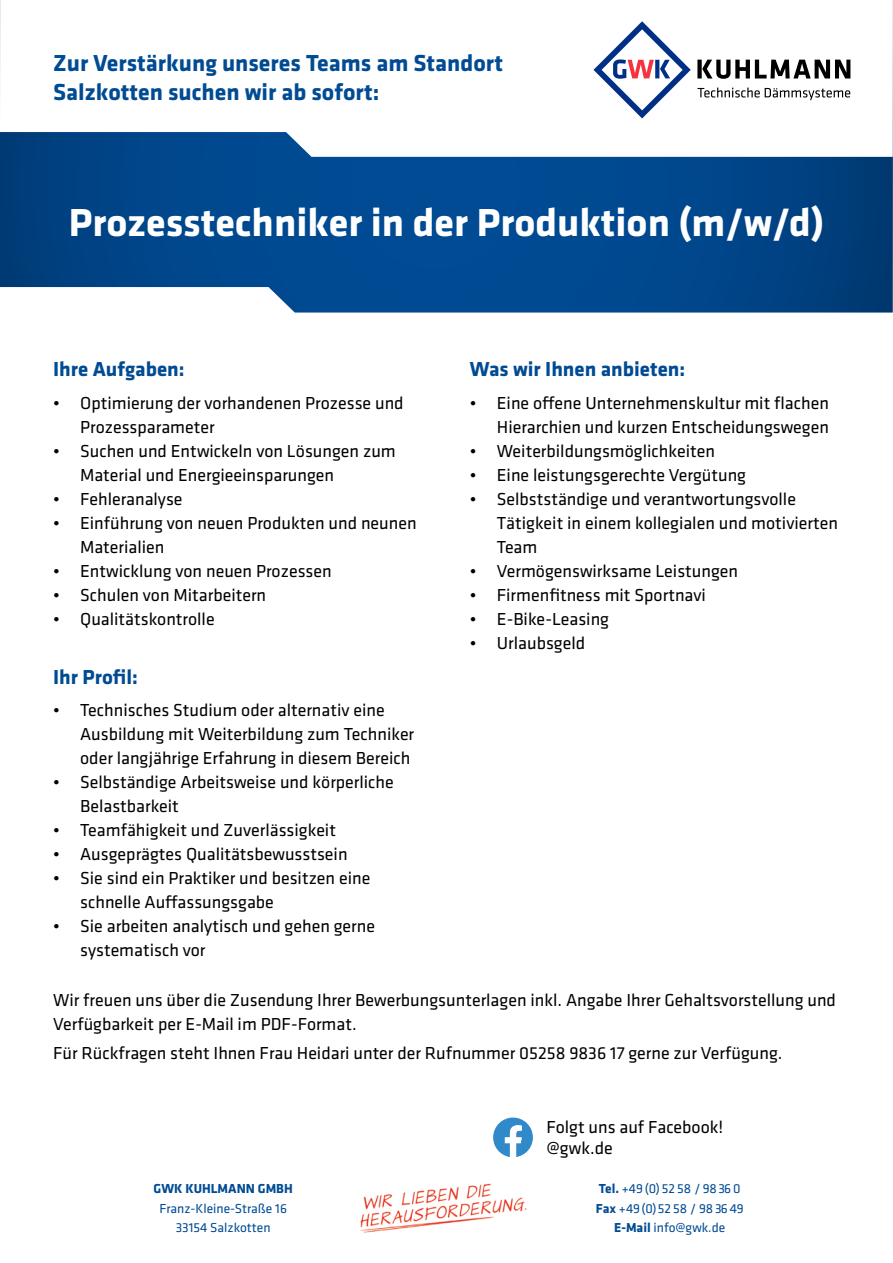
<style>
.page{position:relative;width:893px;height:1263px;background:#fff}
.page>*{position:absolute;margin:0;border:0;box-sizing:border-box;transform-origin:0 0}
.t1{font:700 40.5px "Klavika";color:#fff}
.t2{font:700 24px/28.8px "Klavika";color:#004b93}
.t3{font:700 21px "Klavika";color:#004b93}
.t4{font:18px/24px "Klavika";color:#000}
.t5{font:13.5px/19.5px "Klavika";color:#004b93;text-align:center}
.t6{font:700 13.5px "Klavika";color:#004b93}
.s1{font-weight:700}
</style>
<div class="page">
<svg style="left:0;top:157px;width:893px;height:156px;background:#0d5090"></svg>
<svg style="left:0;top:0;width:893px;height:157px"></svg>
<img style="left:360px;top:1183px;width:167px;height:50px">
<svg style="left:593px;top:21px;width:98px;height:97px"></svg>
<svg style="left:697px;top:60px;width:153px;height:19px"></svg>
<svg style="left:697px;top:87px;width:153px;height:13px"></svg>
<svg style="left:493px;top:1117px;width:40px;height:40px"></svg>
<h2 class="t2" style="left:53px;top:48px;width:451px">Zur Verstärkung unseres Teams am Standort<br>Salzkotten suchen wir ab sofort:</h2>
<h1 class="t1" style="left:69px;top:194px;width:757px">Prozesstechniker in der Produktion (m/w/d)</h1>
<p class="t3" style="left:53px;top:354px;width:133px">Ihre Aufgaben:</p>
<p class="t4" style="left:80px;top:390px;width:325px;text-indent:-27px">• Optimierung der vorhandenen Prozesse und<br>Prozessparameter</p>
<p class="t4" style="left:80px;top:438px;width:317px;text-indent:-27px">• Suchen und Entwickeln von Lösungen zum<br>Material und Energieeinsparungen</p>
<p class="t4" style="left:53px;top:486px;width:131px">• Fehleranalyse</p>
<p class="t4" style="left:80px;top:510px;width:338px;text-indent:-27px">• Einführung von neuen Produkten und neunen<br>Materialien</p>
<p class="t4" style="left:53px;top:558px;width:280px">• Entwicklung von neuen Prozessen</p>
<p class="t4" style="left:53px;top:582px;width:215px">• Schulen von Mitarbeitern</p>
<p class="t4" style="left:53px;top:606px;width:163px">• Qualitätskontrolle</p>
<p class="t3" style="left:53px;top:661px;width:86px">Ihr Profil:</p>
<p class="t4" style="left:80px;top:697px;width:336px;text-indent:-27px">• Technisches Studium oder alternativ eine<br>Ausbildung mit Weiterbildung zum Techniker oder langjährige Erfahrung in diesem Bereich</p>
<p class="t4" style="left:80px;top:769px;width:315px;text-indent:-27px">• Selbständige Arbeitsweise und körperliche<br>Belastbarkeit</p>
<p class="t4" style="left:53px;top:817px;width:284px">• Teamfähigkeit und Zuverlässigkeit</p>
<p class="t4" style="left:53px;top:841px;width:296px">• Ausgeprägtes Qualitätsbewusstsein</p>
<p class="t4" style="left:80px;top:865px;width:292px;text-indent:-27px">• Sie sind ein Praktiker und besitzen eine schnelle Auffassungsgabe</p>
<p class="t4" style="left:80px;top:913px;width:296px;text-indent:-27px">• Sie arbeiten analytisch und gehen gerne systematisch vor</p>
<p class="t3" style="left:470px;top:354px;width:217px">Was wir Ihnen anbieten:</p>
<p class="t4" style="left:470px;top:390px;width:361px;text-align:right">• Eine offene Unternehmenskultur mit flachen<br>Hierarchien und kurzen Entscheidungswegen</p>
<p class="t4" style="left:470px;top:438px;width:247px">• Weiterbildungsmöglichkeiten</p>
<p class="t4" style="left:470px;top:462px;width:278px">• Eine leistungsgerechte Vergütung</p>
<p class="t4" style="left:497px;top:486px;width:343px;text-indent:-27px">• Selbstständige und verantwortungsvolle<br>Tätigkeit in einem kollegialen und motivierten<br>Team</p>
<p class="t4" style="left:470px;top:558px;width:270px">• Vermögenswirksame Leistungen</p>
<p class="t4" style="left:470px;top:582px;width:238px">• Firmenfitness mit Sportnavi</p>
<p class="t4" style="left:470px;top:606px;width:141px">• E-Bike-Leasing</p>
<p class="t4" style="left:470px;top:630px;width:117px">• Urlaubsgeld</p>
<p class="t4" style="left:53px;top:988px;width:784px">Wir freuen uns über die Zusendung Ihrer Bewerbungsunterlagen inkl. Angabe Ihrer Gehaltsvorstellung und<br>Verfügbarkeit per E-Mail im PDF-Format.</p>
<p class="t4" style="left:53px;top:1041px;width:731px">Für Rückfragen steht Ihnen Frau Heidari unter der Rufnummer 05258 9836 17 gerne zur Verfügung.</p>
<p class="t6" style="left:154px;top:1179px;width:141px">GWK KUHLMANN GMBH</p>
<p class="t5" style="left:159px;top:1198px;width:129px">Franz-Kleine-Straße 16<br>33154 Salzkotten</p>
<p class="t4" style="left:546px;top:1115px;width:178px;line-height:21.6px">Folgt uns auf Facebook! @gwk.de</p>
<p class="t5" style="left:596px;top:1178px;width:149px"><span class="s1">Tel.</span> +49 (0) 52 58 / 98 36 0<br><span class="s1">Fax</span> +49(0)52 58 / 98 36 49<br><span class="s1">E-Mail</span> info@gwk.de</p>
</div>
